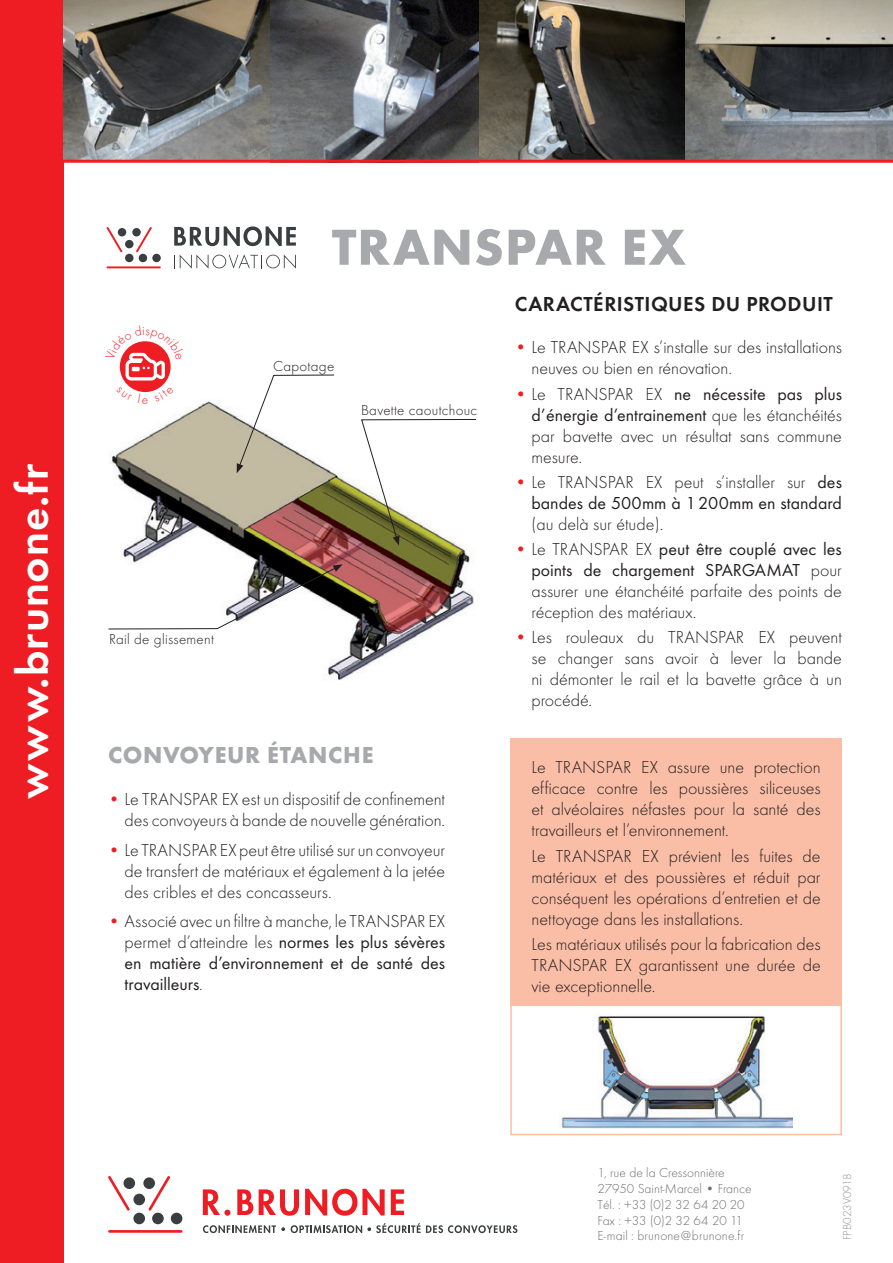
<style>
.page{position:relative;width:893px;height:1263px;background:#fff}
.page>*{position:absolute;margin:0;border:0;box-sizing:border-box;transform-origin:0 0}
.t1{font:700 52.5px "Futura T";letter-spacing:.015em;color:#a8a9ad}
.t2{font:600 45px "Futura T";letter-spacing:.02em;color:#fff}
.t3{font:700 24px "Futura T";letter-spacing:.025em;color:#a8a9ad}
.t4{font:600 21px "Futura T";letter-spacing:.025em;color:#231f20}
.t5{font:300 18px/21px "Futura T";color:#231f20;text-align:justify}
.t6{font:18px/21px "Futura T";color:#231f20;text-align:justify}
.t7{font:300 15px "Futura T";letter-spacing:.02em;color:#231f20}
.t8{font:300 13.5px/15.8px "Futura T";color:#6c6d70}
.t9{font:300 12px "Futura T";color:#939598}
.s1{color:#ee1d23}
.s2{font-weight:400}
.s3{font-weight:400;color:#ee1d23}
.s4{font-weight:300}
</style>
<div class="page">
<img style="left:560px;top:1014px;width:232px;height:122px">
<img style="left:111px;top:388px;width:365px;height:292px">
<div style="left:510px;top:738px;width:332px;height:268px;background:#fabda6"></div>
<div style="left:0;top:0;width:64px;height:1263px;background:#ee1d23"></div>
<img style="left:64px;top:0;width:829px;height:160px">
<div style="left:120px;top:341px;width:51px;height:51px;background:#ee1d23;border-radius:50%"></div>
<svg style="left:237px;top:374px;width:98px;height:99px"></svg>
<svg style="left:361px;top:419px;width:115px;height:127px"></svg>
<svg style="left:108px;top:564px;width:235px;height:66px"></svg>
<svg style="left:174px;top:226px;width:122px;height:20px"></svg>
<svg style="left:174px;top:254px;width:122px;height:15px"></svg>
<svg style="left:106px;top:227px;width:16px;height:25px"></svg>
<svg style="left:136px;top:227px;width:16px;height:25px"></svg>
<div style="left:125px;top:254px;width:9px;height:8px;background:#3a3e40;border-radius:50%"></div>
<div style="left:125px;top:240px;width:9px;height:8px;background:#3a3e40;border-radius:50%"></div>
<div style="left:132px;top:228px;width:9px;height:8px;background:#3a3e40;border-radius:50%"></div>
<div style="left:118px;top:228px;width:8px;height:8px;background:#3a3e40;border-radius:50%"></div>
<div style="left:139px;top:254px;width:8px;height:8px;background:#3a3e40;border-radius:50%"></div>
<div style="left:152px;top:254px;width:9px;height:8px;background:#3a3e40;border-radius:50%"></div>
<hr style="left:107px;top:266px;width:54px;height:2px;background:#ee1d23">
<hr style="left:0;top:160px;width:893px;height:3px;background:#ee1d23">
<svg style="left:203px;top:1189px;width:27px;height:27px"></svg>
<svg style="left:237px;top:1189px;width:16px;height:26px"></svg>
<svg style="left:259px;top:1189px;width:40px;height:27px"></svg>
<svg style="left:305px;top:1189px;width:80px;height:27px"></svg>
<svg style="left:391px;top:1189px;width:13px;height:26px"></svg>
<svg style="left:108px;top:1176px;width:22px;height:34px"></svg>
<svg style="left:148px;top:1176px;width:22px;height:34px"></svg>
<hr style="left:108px;top:1230px;width:74px;height:3px;background:#ee1d23">
<div style="left:133px;top:1213px;width:12px;height:11px;background:#3a3e40;border-radius:50%"></div>
<div style="left:133px;top:1194px;width:12px;height:11px;background:#3a3e40;border-radius:50%"></div>
<div style="left:143px;top:1177px;width:12px;height:12px;background:#3a3e40;border-radius:50%"></div>
<div style="left:123px;top:1177px;width:12px;height:12px;background:#3a3e40;border-radius:50%"></div>
<div style="left:152px;top:1213px;width:12px;height:11px;background:#3a3e40;border-radius:50%"></div>
<div style="left:171px;top:1213px;width:11px;height:11px;background:#3a3e40;border-radius:50%"></div>
<svg style="left:203px;top:1225px;width:82px;height:8px"></svg>
<svg style="left:291px;top:1223px;width:226px;height:10px"></svg>
<svg style="left:119px;top:341px;width:52px;height:39px"></svg>
<svg style="left:116px;top:386px;width:16px;height:14px"></svg>
<svg style="left:138px;top:393px;width:10px;height:11px"></svg>
<svg style="left:154px;top:386px;width:20px;height:16px"></svg>
<p class="t2" style="left:6px;top:799px;width:336px;rotate:-90deg">www.brunone.fr</p>
<p class="t7" style="left:109px;top:630px;width:106px">Rail de glissement</p>
<p class="t1" style="left:332px;top:216px;width:356px">TRANSPAR EX</p>
<p class="t7" style="left:273px;top:357px;width:63px">Capotage</p>
<p class="t7" style="left:361px;top:401px;width:118px">Bavette caoutchouc</p>
<p class="t4" style="left:515px;top:292px;width:319px">CARACTÉRISTIQUES DU PRODUIT</p>
<p class="t5" style="left:531px;top:337px;width:312px;text-indent:-17px"><span class="s1">•</span> Le TRANSPAR EX s’installe sur des installations neuves ou bien en rénovation.</p>
<p class="t5" style="left:531px;top:383px;width:312px;text-indent:-17px"><span class="s1">•</span> Le TRANSPAR EX <span class="s2">ne nécessite pas plus d’énergie d’entrainement</span> que les étanchéités par bavette avec un résultat sans commune mesure.</p>
<p class="t5" style="left:531px;top:471px;width:312px;text-indent:-17px"><span class="s1">•</span> Le TRANSPAR EX peut s’installer sur <span class="s2">des bandes de 500mm à 1200mm en standard </span>(au delà sur étude).</p>
<p class="t5" style="left:531px;top:539px;width:312px;text-indent:-17px"><span class="s1">•</span> Le TRANSPAR EX <span class="s2">peut être couplé avec les points de chargement SPARGAMAT</span> pour assurer une étanchéité parfaite des points de réception des matériaux.</p>
<p class="t5" style="left:531px;top:627px;width:312px;text-indent:-17px"><span class="s1">•</span> Les rouleaux du TRANSPAR EX peuvent se changer sans avoir à lever la bande ni démonter le rail et la bavette grâce à un procédé.</p>
<p class="t3" style="left:108px;top:741px;width:267px">CONVOYEUR ÉTANCHE</p>
<p class="t5" style="left:108px;top:789px;width:339px;text-align:right"><span class="s3">•</span> Le TRANSPAR EX est un dispositif de confinement des convoyeurs à bande de nouvelle génération.</p>
<p class="t5" style="left:125px;top:839px;width:322px;text-indent:-17px"><span class="s3">•</span> Le TRANSPAR EX peut être utilisé sur un convoyeur de transfert de matériaux et également à la jetée des cribles et des concasseurs.</p>
<p class="t6" style="left:125px;top:911px;width:322px;text-indent:-17px"><span class="s1">•</span> <span class="s4">Associé avec un filtre à manche, le TRANSPAR EX permet d’atteindre les</span> normes les plus sévères en matière d’environnement et de santé des travailleurs<span class="s4">.</span></p>
<p class="t5" style="left:531px;top:757px;width:291px">Le TRANSPAR EX assure une protection efficace contre les poussières siliceuses et alvéolaires néfastes pour la santé des travailleurs et l’environnement.</p>
<p class="t5" style="left:531px;top:845px;width:291px">Le TRANSPAR EX prévient les fuites de matériaux et des poussières et réduit par conséquent les opérations d’entretien et de nettoyage dans les installations.</p>
<p class="t5" style="left:531px;top:933px;width:291px">Les matériaux utilisés pour la fabrication des TRANSPAR EX garantissent une durée de vie exceptionnelle.</p>
<p class="t8" style="left:597px;top:1165px;width:156px">1, rue de la Cressonnière<br>27950 Saint-Marcel • France</p>
<p class="t8" style="left:597px;top:1196px;width:149px">Tél. : +33 (0)2 32 64 20 20<br>Fax : +33 (0)2 32 64 20 11</p>
<p class="t8" style="left:597px;top:1228px;width:148px">E-mail : brunone@brunone.fr</p>
<p class="t9" style="left:840px;top:1240px;width:68px;rotate:-90deg">FPB023V0918</p>
</div>
